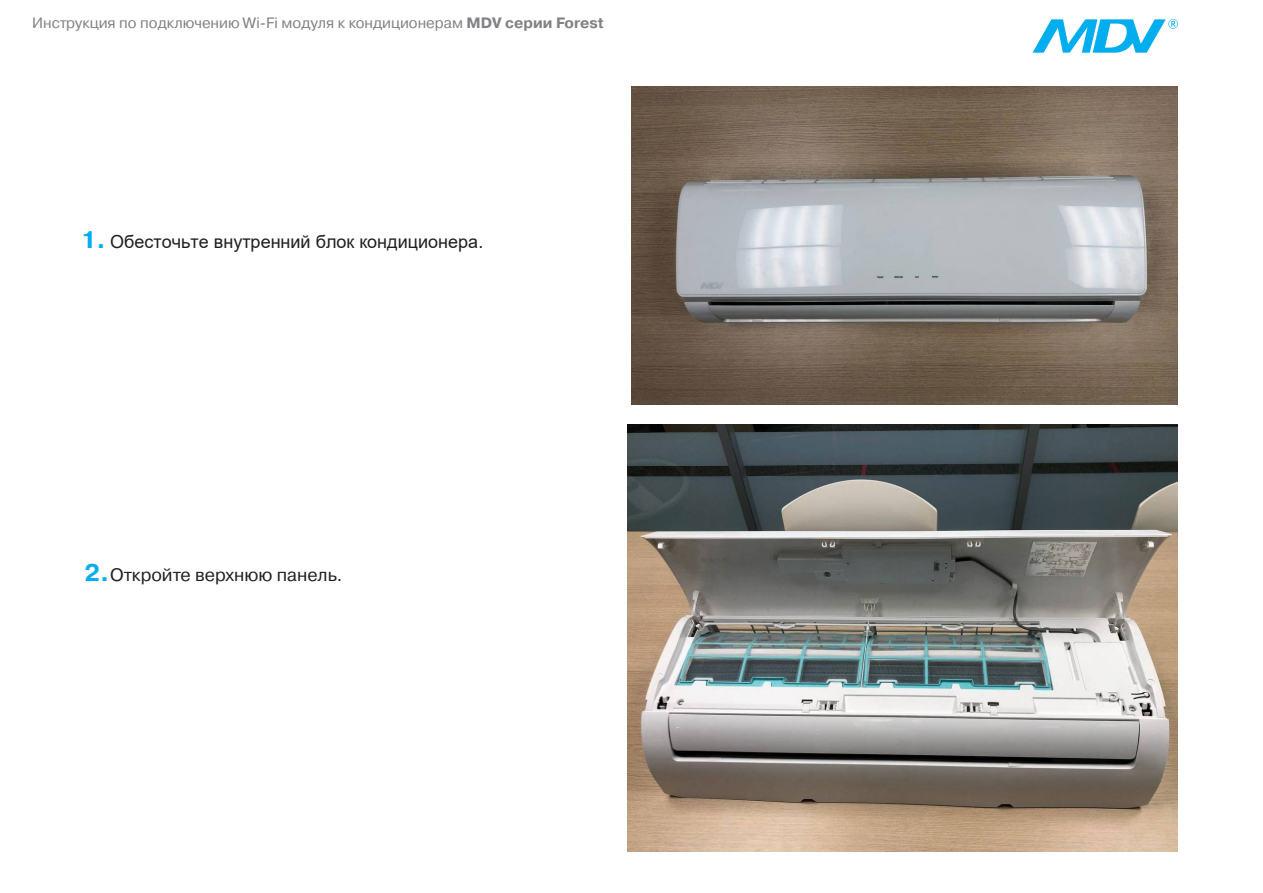
<style>
.page{position:relative;width:1263px;height:893px;background:#fff}
.page>*{position:absolute;margin:0;border:0;box-sizing:border-box;transform-origin:0 0}
.t1{font:18px "Arial";color:#231f20}
.t2{font:18px "Pragmatica";color:#231f20}
.t3{font:15px "Pragmatica";color:#808285}
.s1{font-weight:700}
.s2{font-family:"Pragmatica";font-weight:700;font-size:24px;color:#00aeef}
.s3{font-family:"Pragmatica"}
.s4{font-weight:700;font-size:24px;color:#00aeef}
</style>
<div class="page">
<svg style="left:1032px;top:19px;width:146px;height:34px"></svg>
<img style="left:631px;top:86px;width:547px;height:319px">
<img style="left:627px;top:425px;width:551px;height:427px">
<p class="t3" style="left:32px;top:13px;width:573px">Инструкция по подключению Wi-Fi модуля к кондиционерам <span class="s1">MDV серии Forest</span></p>
<p class="t1" style="left:81px;top:229px;width:404px"><span class="s2">1.</span> Обесточьте внутренний блок кондиционера<span class="s3">.</span></p>
<p class="t2" style="left:84px;top:564px;width:259px"><span class="s4">2.</span>Откройте верхнюю панель.</p>
</div>
